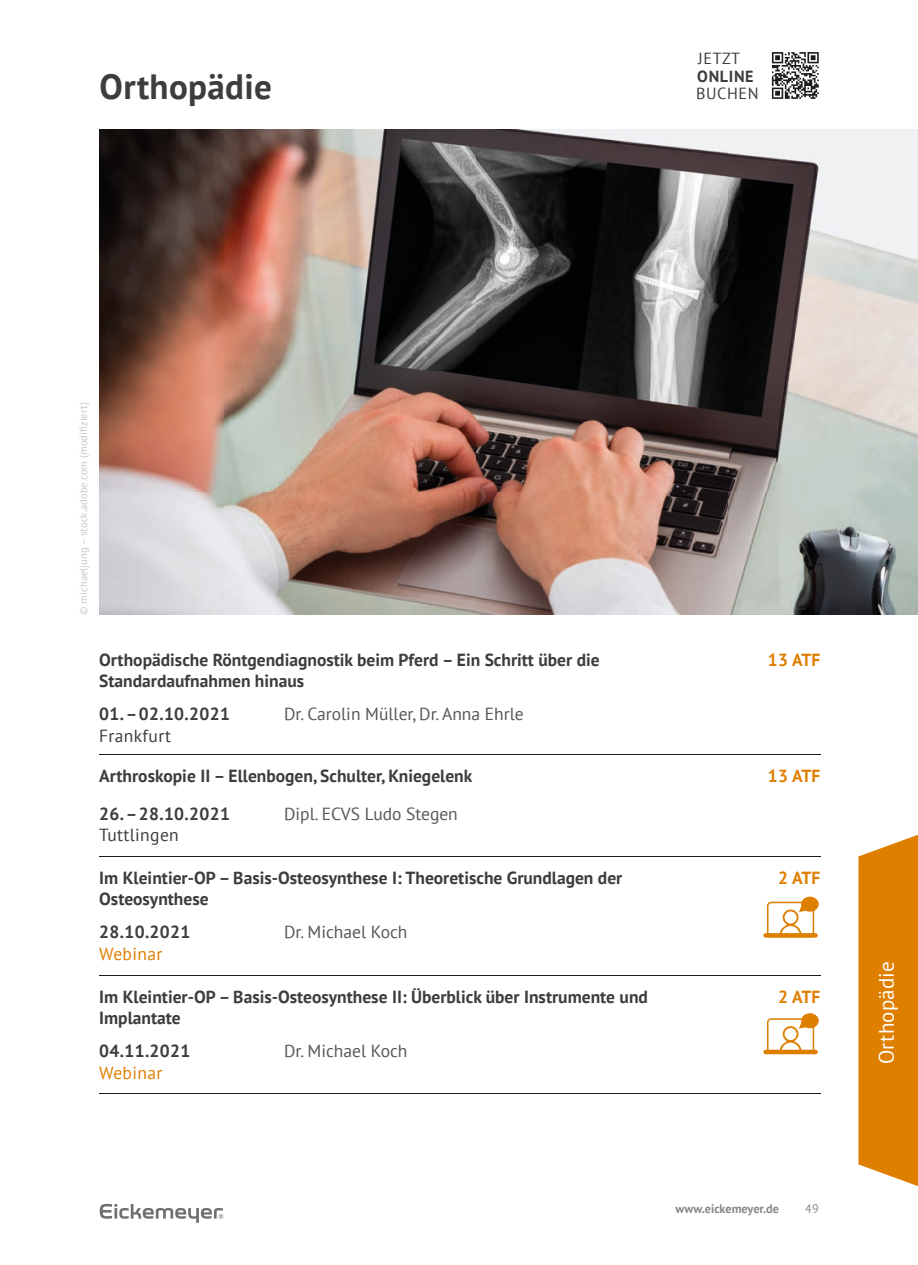
<style>
.page{position:relative;width:918px;height:1265px;background:#fff}
.page>*{position:absolute;margin:0;border:0;box-sizing:border-box;transform-origin:0 0}
.t1{font:700 35px "PT Sans";letter-spacing:.01em;color:#3d3d3c}
.t2{font:21px "PT Sans";letter-spacing:.01em;color:#fff}
.t3{font:700 17.5px/21px "PT Sans";color:#3d3d3c}
.t4{font:17.5px "PT Sans";color:#575756}
.t5{font:700 17.5px "PT Sans";letter-spacing:.02em;color:#3d3d3c}
.t6{font:17.5px "PT Sans";letter-spacing:.02em;color:#3d3d3c}
.t7{font:700 17.5px "PT Sans";letter-spacing:.01em;color:#df7f00}
.t8{font:17.5px "PT Sans";letter-spacing:.02em;color:#df7f00}
.t9{font:16.1px "PT Sans";letter-spacing:.04em;color:#3d3d3c}
.t10{font:700 16.1px "PT Sans";letter-spacing:.04em;color:#3d3d3c}
.t11{font:700 12.25px "PT Sans";color:#878787}
.t12{font:12.25px "PT Sans";color:#878787}
.t13{font:10.5px "PT Sans";letter-spacing:.01em;color:#c7c7c6}
</style>
<div class="page">
<svg style="left:100px;top:1204px;width:123px;height:19px"></svg>
<svg style="left:858px;top:835px;width:60px;height:351px;background:#e28b19"></svg>
<svg style="left:772px;top:52px;width:47px;height:47px"></svg>
<img style="left:99px;top:129px;width:819px;height:485px">
<hr style="left:99px;top:754px;width:185px;height:1px;background:#1d1d1b">
<hr style="left:284px;top:754px;width:412px;height:1px;background:#1d1d1b">
<hr style="left:696px;top:754px;width:124px;height:1px;background:#1d1d1b">
<hr style="left:99px;top:856px;width:185px;height:1px;background:#1d1d1b">
<hr style="left:284px;top:856px;width:412px;height:1px;background:#1d1d1b">
<hr style="left:696px;top:856px;width:124px;height:1px;background:#1d1d1b">
<hr style="left:99px;top:975px;width:185px;height:1px;background:#1d1d1b">
<hr style="left:284px;top:975px;width:412px;height:1px;background:#1d1d1b">
<hr style="left:696px;top:975px;width:124px;height:1px;background:#1d1d1b">
<hr style="left:99px;top:1094px;width:185px;height:1px;background:#1d1d1b">
<hr style="left:284px;top:1094px;width:412px;height:1px;background:#1d1d1b">
<hr style="left:696px;top:1094px;width:124px;height:1px;background:#1d1d1b">
<div style="left:801px;top:897px;width:18px;height:15px;background:#df7f00;border-radius:50%"></div>
<div style="left:763px;top:933px;width:55px;height:5px;background:#df7f00;border-radius:2px"></div>
<svg style="left:767px;top:902px;width:47px;height:32px"></svg>
<div style="left:801px;top:1013px;width:18px;height:15px;background:#df7f00;border-radius:50%"></div>
<svg style="left:763px;top:1050px;width:55px;height:4px"></svg>
<svg style="left:767px;top:1018px;width:47px;height:36px"></svg>
<h1 class="t1" style="left:100px;top:64px;width:174px">Orthopädie</h1>
<p class="t9" style="left:698px;top:48px;width:43px">JETZT</p>
<p class="t10" style="left:697px;top:65px;width:58px">ONLINE</p>
<p class="t9" style="left:696px;top:83px;width:64px">BUCHEN</p>
<p class="t13" style="left:77px;top:615px;width:214px;rotate:-90deg">© michaeljung – stock.adobe.com (modifiziert)</p>
<p class="t3" style="left:99px;top:649px;width:502px">Orthopädische Röntgendiagnostik beim Pferd – Ein Schritt über die<br>Standard aufnahmen hinaus</p>
<p class="t7" style="left:768px;top:648px;width:54px">13 ATF</p>
<p class="t5" style="left:99px;top:702px;width:132px">01. – 02.10.2021</p>
<p class="t6" style="left:99px;top:724px;width:73px">Frankfurt</p>
<p class="t4" style="left:284px;top:703px;width:241px">Dr. Carolin Müller, Dr. Anna Ehrle</p>
<p class="t3" style="left:99px;top:765px;width:375px">Arthroskopie II – Ellenbogen, Schulter, Kniegelenk</p>
<p class="t7" style="left:768px;top:764px;width:54px">13 ATF</p>
<p class="t5" style="left:99px;top:802px;width:132px">26. – 28.10.2021</p>
<p class="t6" style="left:99px;top:824px;width:81px">Tuttlingen</p>
<p class="t4" style="left:284px;top:802px;width:175px">Dipl. ECVS Ludo Stegen</p>
<p class="t3" style="left:99px;top:867px;width:525px">Im Kleintier-OP – Basis-Osteosynthese I: Theoretische Grundlagen der<br>Osteosynthese</p>
<p class="t7" style="left:778px;top:867px;width:44px">2 ATF</p>
<p class="t3" style="left:99px;top:921px;width:93px">28.10.2021</p>
<p class="t8" style="left:99px;top:943px;width:65px">Webinar</p>
<p class="t4" style="left:284px;top:921px;width:125px">Dr. Michael Koch</p>
<p class="t3" style="left:99px;top:986px;width:550px">Im Kleintier-OP – Basis-Osteosynthese II: Überblick über Instrumente und<br>Implantate</p>
<p class="t7" style="left:778px;top:985px;width:44px">2 ATF</p>
<p class="t3" style="left:99px;top:1040px;width:93px">04.11.2021</p>
<p class="t8" style="left:99px;top:1061px;width:65px">Webinar</p>
<p class="t4" style="left:284px;top:1040px;width:125px">Dr. Michael Koch</p>
<p class="t11" style="left:675px;top:1201px;width:105px">www.eickemeyer.de</p>
<p class="t12" style="left:805px;top:1201px;width:15px">49</p>
<p class="t2" style="left:873px;top:1064px;width:105px;rotate:-90deg">Orthopädie</p>
</div>
